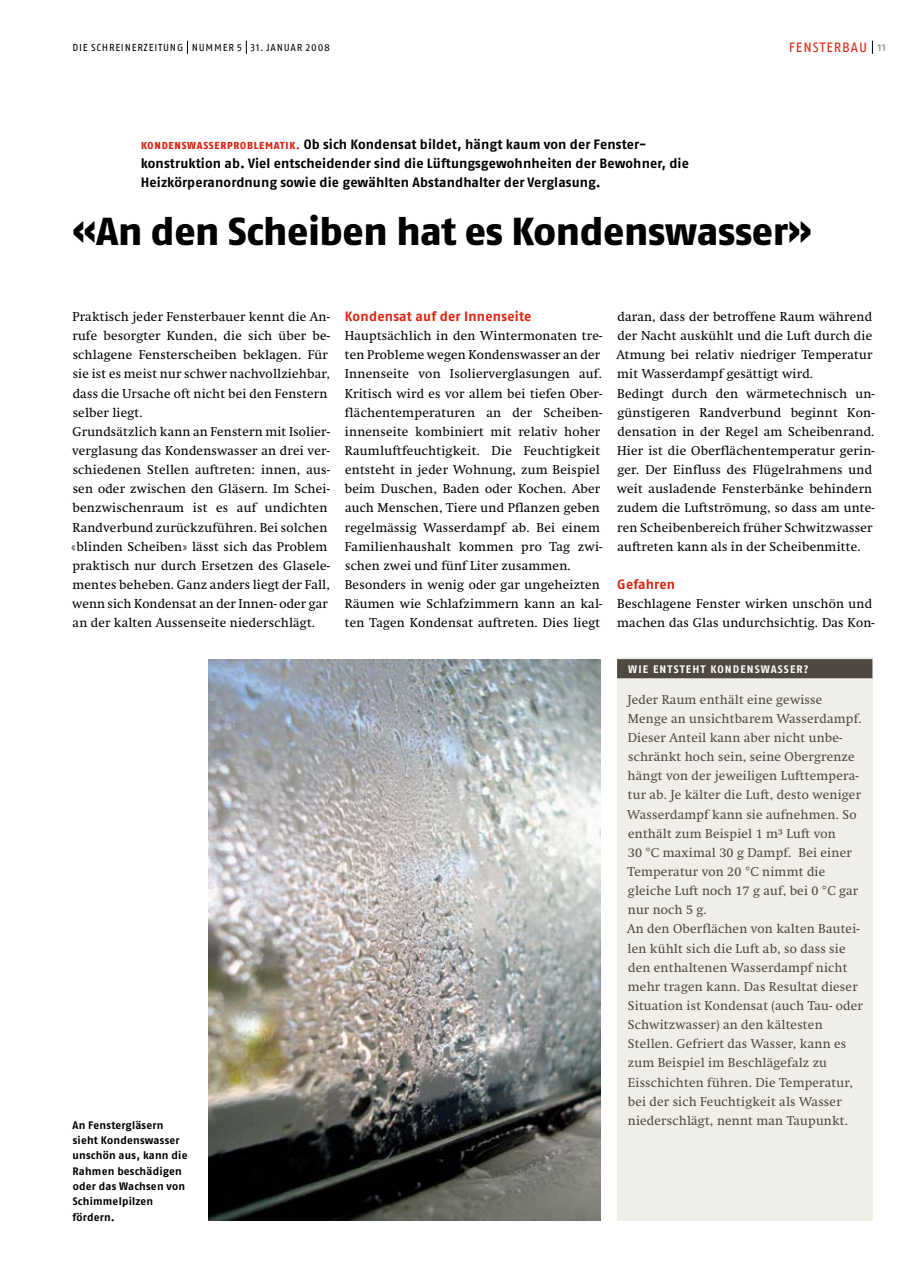
<style>
.page{position:relative;width:915px;height:1263px;background:#fff}
.page>*{position:absolute;margin:0;border:0;box-sizing:border-box;transform-origin:0 0}
.t1{font:39px "Fago No Exb";letter-spacing:-.01em;color:#000}
.t2{font:700 13.5px/19.2px "Fago No";letter-spacing:.01em;color:#000}
.t3{font:700 13.5px "Fago No";letter-spacing:.02em;color:#dd2311}
.t4{font:13.5px "Fago No Regular LF";letter-spacing:.075em;color:#dd2311}
.t5{font:12.75px/19.2px "Swift";letter-spacing:.02em;color:#000}
.t6{font:12.75px/19.2px "Swift";letter-spacing:.02em;color:#4e4840}
.t7{font:700 10.8px/15.3px "Fago No";letter-spacing:.02em;color:#000}
.t8{font:10.8px "Fago No Bold Tf";letter-spacing:.1em;color:#fff}
.t9{font:10.2px "Fago No Regular LF";letter-spacing:.075em;color:#000}
.s1{font-family:"Fago No Bold Lf";font-size:10.2px;color:#9c9c9c}
.s2{font-family:"Fago No Exb";font-weight:400;font-size:10.2px;color:#dd2311}
</style>
<div class="page">
<svg style="left:871px;top:41px;width:1px;height:13px"></svg>
<svg style="left:187px;top:41px;width:1px;height:13px"></svg>
<svg style="left:246px;top:41px;width:1px;height:13px"></svg>
<img style="left:208px;top:659px;width:392px;height:561px">
<div style="left:617px;top:657px;width:255px;height:563px;background:#f0eee8"></div>
<div style="left:617px;top:659px;width:255px;height:19px;background:#4e4840"></div>
<p class="t9" style="left:72px;top:42px;width:259px">DIE SCHREINERZEITUNG NU MMER 5 31. JANUAR 2008</p>
<p class="t4" style="left:788px;top:40px;width:98px">FENSTERBAU <span class="s1">11</span></p>
<p class="t2" style="left:141px;top:134px;width:549px"><span class="s2">Kondenswasserproblematik.</span> Ob sich Kondensat bildet, hängt kaum von der Fenster&shy;konstruktion ab. Viel entscheidender sind die Lüftungsgewohnheiten der Bewohner, die<br>Heizkörperanordnung sowie die gewählten Abstandhalter der Verglasung.</p>
<h1 class="t1" style="left:72px;top:208px;width:740px">«An den Scheiben hat es Kondenswasser»</h1>
<p class="t5" style="left:71px;top:307px;width:260px">Praktisch jeder Fensterbauer kennt die An&shy;rufe besorgter Kunden, die sich über be&shy;schlagene Fensterscheiben beklagen. Für sie ist es meist nur schwer nachvollziehbar, dass die Ursache oft nicht bei den Fenstern selber liegt.<br>Grundsätzlich kann an Fenstern mit Isolier&shy;verglasung das Kondenswasser an drei ver&shy;schiedenen Stellen auftreten: innen, aus&shy;sen oder zwischen den Gläsern. Im Schei&shy;benzwischenraum ist es auf undichten Randverbund zurückzuführen. Bei solchen «blinden Scheiben» lässt sich das Problem praktisch nur durch Ersetzen des Glasele&shy;mentes beheben. Ganz anders liegt der Fall, wenn sich Kondensat an der Innen- oder gar an der kalten Aussenseite niederschlägt.</p>
<p class="t3" style="left:345px;top:308px;width:188px">Kondensat auf der Innenseite</p>
<p class="t5" style="left:344px;top:326px;width:259px">Hauptsächlich in den Wintermonaten tre&shy;ten Probleme wegen Kondenswasser an der Innenseite von Isolierverglasungen auf.<br>Kritisch wird es vor allem bei tiefen Ober&shy;flächentemperaturen an der Scheiben&shy;innenseite kombiniert mit relativ hoher Raumluftfeuchtigkeit. Die Feuchtigkeit entsteht in jeder Wohnung, zum Beispiel beim Duschen, Baden oder Kochen. Aber auch Menschen, Tiere und Pflanzen geben regelmässig Wasserdampf ab. Bei einem Familienhaushalt kommen pro Tag zwi&shy;schen zwei und fünf Liter zusammen.<br>Besonders in wenig oder gar ungeheizten Räumen wie Schlafzimmern kann an kal&shy;ten Tagen Kondensat auftreten. Dies liegt</p>
<p class="t7" style="left:72px;top:1117px;width:116px">An Fenstergläsern sieht Kondenswasser unschön aus, kann die<br>Rahmen beschädigen oder das Wachsen von<br>Schimmelpilzen fördern.</p>
<p class="t5" style="left:616px;top:307px;width:260px">daran, dass der betroffene Raum während der Nacht auskühlt und die Luft durch die Atmung bei relativ niedriger Temperatur mit Wasserdampf gesättigt wird.<br>Bedingt durch den wärmetechnisch un&shy;günstigeren Randverbund beginnt Kon&shy;densation in der Regel am Scheibenrand.<br>Hier ist die Oberflächentemperatur gerin&shy;ger. Der Einfluss des Flügelrahmens und weit ausladende Fensterbänke behindern zudem die Luftströmung, so dass am unte&shy;ren Scheibenbereich früher Schwitzwasser auftreten kann als in der Scheibenmitte.</p>
<p class="t3" style="left:617px;top:576px;width:59px">Gefahren</p>
<p class="t5" style="left:617px;top:594px;width:259px">Beschlagene Fenster wirken unschön und machen das Glas undurchsichtig. Das Kon-</p>
<p class="t8" style="left:628px;top:663px;width:182px">WIE ENTSTEHT KONDENSWASSER?</p>
<p class="t6" style="left:627px;top:690px;width:237px">Jeder Raum enthält eine gewisse Menge an unsichtbarem Wasserdampf.<br>Dieser Anteil kann aber nicht unbe&shy;schränkt hoch sein, seine Obergrenze hängt von der jeweiligen Lufttempera&shy;tur ab. Je kälter die Luft, desto weniger Wasserdampf kann sie aufnehmen. So enthält zum Beispiel 1 m³ Luft von<br>30 °C maximal 30 g Dampf. Bei einer Temperatur von 20 °C nimmt die gleiche Luft noch 17 g auf, bei 0 °C gar nur noch 5 g.<br>An den Oberflächen von kalten Bautei&shy;len kühlt sich die Luft ab, so dass sie den enthaltenen Wasserdampf nicht mehr tragen kann. Das Resultat dieser Situation ist Kondensat (auch Tau- oder Schwitzwasser) an den kältesten Stellen. Gefriert das Wasser, kann es zum Beispiel im Beschlägefalz zu Eisschichten führen. Die Temperatur, bei der sich Feuchtigkeit als Wasser niederschlägt, nennt man Taupunkt.</p>
</div>
